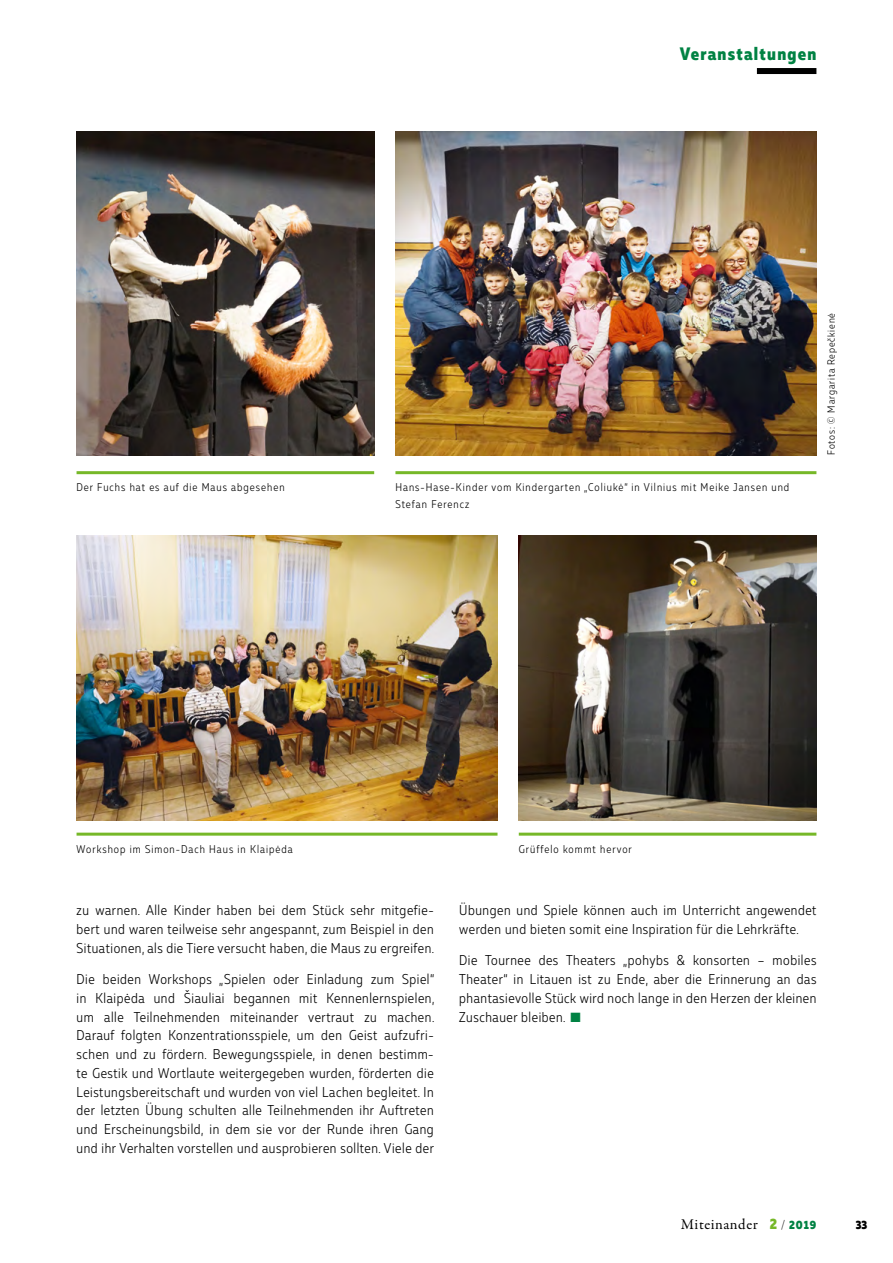
<style>
.page{position:relative;width:893px;height:1263px;background:#fff}
.page>*{position:absolute;margin:0;border:0;box-sizing:border-box;transform-origin:0 0}
.t1{font:800 18px "Muller Narrow";letter-spacing:.07em;color:#008243}
.t2{font:15px "Garamond Premr Pro";letter-spacing:.035em;color:#000}
.t3{font:300 14.25px/18.8px "Muller Narrow";letter-spacing:.04em;color:#000;text-align:justify}
.t4{font:800 12px "Muller Narrow";color:#000}
.t5{font:300 11.25px/16.5px "Muller Narrow";letter-spacing:.09em;color:#000}
.t6{font:300 10.5px "Muller Narrow";letter-spacing:.08em;color:#000}
.s1{color:#008243}
.s2{font-family:"Muller Narrow";font-weight:800;color:#76b828}
.s3{font-family:"Muller Narrow";font-weight:300;font-size:12px}
.s4{font-family:"Muller Narrow";font-weight:800;font-size:12px;color:#008243}
</style>
<div class="page">
<div style="left:757px;top:68px;width:59px;height:6px;background:#000"></div>
<img style="left:77px;top:132px;width:297px;height:323px">
<img style="left:77px;top:536px;width:420px;height:285px">
<img style="left:519px;top:536px;width:297px;height:285px">
<img style="left:395px;top:132px;width:421px;height:323px">
<hr style="left:77px;top:471px;width:297px;height:3px;background:#76b828">
<hr style="left:77px;top:833px;width:420px;height:3px;background:#76b828">
<hr style="left:519px;top:833px;width:297px;height:3px;background:#76b828">
<hr style="left:395px;top:471px;width:421px;height:3px;background:#76b828">
<p class="t5" style="left:77px;top:479px;width:210px">Der Fuchs hat es auf die Maus abgesehen</p>
<p class="t1" style="left:680px;top:42px;width:138px">Veranstaltungen</p>
<p class="t5" style="left:395px;top:479px;width:395px">Hans-Hase-Kinder vom Kindergarten „Coliukė“ in Vilnius mit Meike Jansen und<br>Stefan Ferencz</p>
<p class="t6" style="left:825px;top:455px;width:143px;rotate:-90deg">Fotos: © Margarita Repečkienė</p>
<p class="t5" style="left:77px;top:840px;width:218px">Workshop im Simon-Dach Haus in Klaipėda</p>
<p class="t5" style="left:519px;top:840px;width:115px">Grüffelo kommt hervor</p>
<p class="t3" style="left:77px;top:901px;width:359px">zu warnen. Alle Kinder haben bei dem Stück sehr mitgefie&shy;bert und waren teilweise sehr angespannt, zum Beispiel in den Situationen, als die Tiere versucht haben, die Maus zu ergreifen.</p>
<p class="t3" style="left:77px;top:970px;width:359px">Die beiden Workshops „Spielen oder Einladung zum Spiel“ in Klaipėda und Šiauliai begannen mit Kennenlernspielen, um alle Teilnehmenden miteinander vertraut zu machen.<br>Darauf folgten Konzentrationsspiele, um den Geist aufzufri&shy;schen und zu fördern. Bewegungsspiele, in denen bestimm&shy;te Gestik und Wortlaute weitergegeben wurden, förderten die Leistungsbereitschaft und wurden von viel Lachen begleitet. In der letzten Übung schulten alle Teilnehmenden ihr Auftreten und Erscheinungsbild, in dem sie vor der Runde ihren Gang und ihr Verhalten vorstellen und ausprobieren sollten. Viele der</p>
<p class="t3" style="left:459px;top:901px;width:359px">Übungen und Spiele können auch im Unterricht angewendet werden und bieten somit eine Inspiration für die Lehrkräfte.</p>
<p class="t3" style="left:459px;top:951px;width:359px">Die Tournee des Theaters „pohybs &amp; konsorten – mobiles Theater“ in Litauen ist zu Ende, aber die Erinnerung an das phantasievolle Stück wird noch lange in den Herzen der kleinen Zuschauer bleiben. <span class="s1">■</span></p>
<p class="t2" style="left:681px;top:1215px;width:137px">Miteinander <span class="s2">2</span> <span class="s3">/</span> <span class="s4">2019</span></p>
<p class="t4" style="left:856px;top:1217px;width:13px">33</p>
</div>
